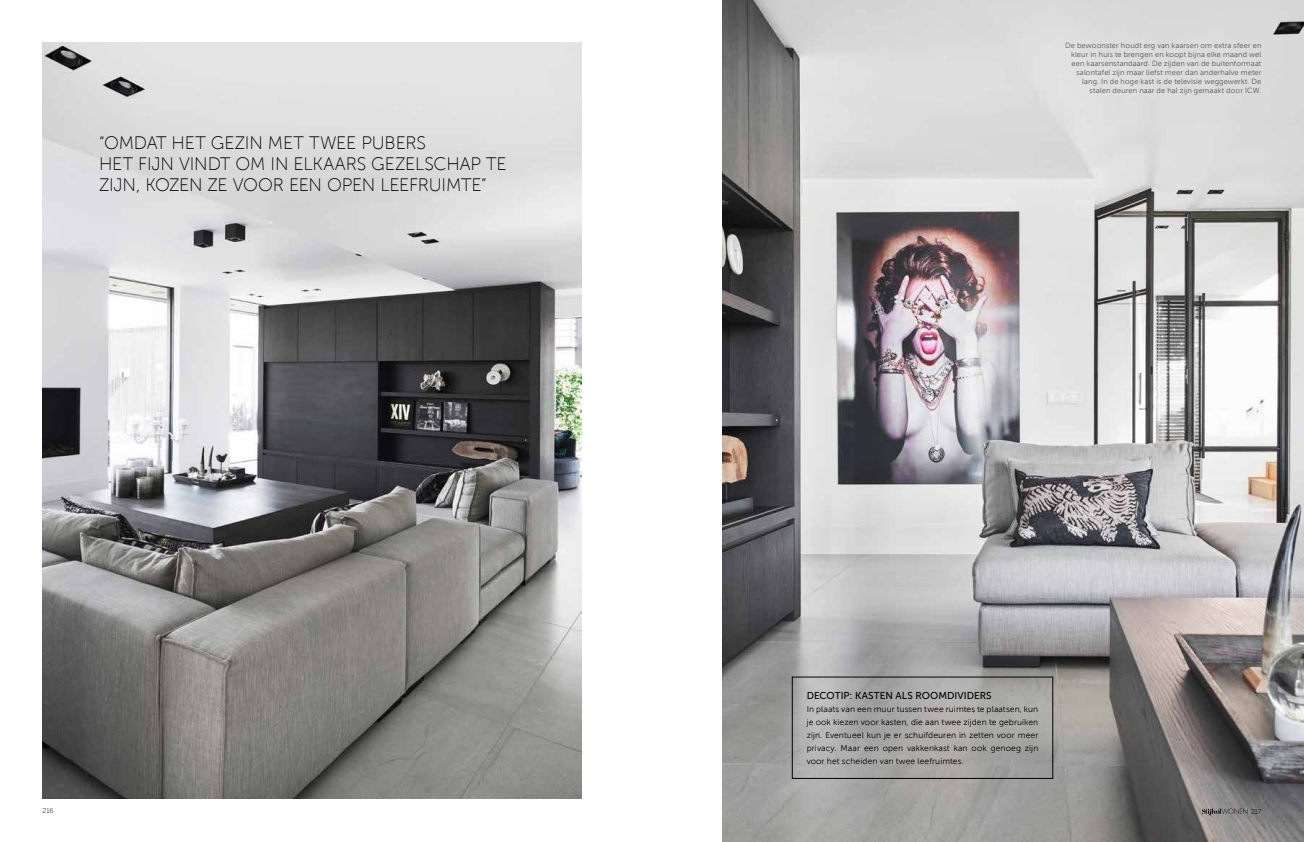
<style>
.page{position:relative;width:1304px;height:842px;background:#fff}
.page>*{position:absolute;margin:0;border:0;box-sizing:border-box;transform-origin:0 0}
.t1{font:18px/21px "Museo Sans 100";letter-spacing:-.01em;color:#000}
.t2{font:10px "Museo Sans 500";letter-spacing:.005em;color:#000}
.t3{font:8.5px/13px "Museo Sans 300";letter-spacing:.01em;color:#000;text-align:justify}
.t4{font:7.5px/9px "Museo Sans 300";letter-spacing:.015em;color:#565656;text-align:right}
.t5{font:7px "Museo Sans 100";letter-spacing:-.01em;color:#000}
</style>
<div class="page">
<img style="left:723px;top:0;width:581px;height:842px">
<img style="left:43px;top:43px;width:538px;height:756px">
<div style="left:792px;top:677px;width:261px;height:102px;border:1px solid #000"></div>
<svg style="left:1202px;top:808px;width:45px;height:7px"></svg>
<h1 class="t1" style="left:99px;top:133px;width:409px">“OMDAT HET GEZIN MET TWEE PUBERS<br>HET FIJN VINDT OM IN ELKAARS GEZELSCHAP TE<br>ZIJN, KOZEN ZE VOOR EEN OPEN LEEFRUIMTE”</h1>
<p class="t4" style="left:1065px;top:41px;width:198px">De bewoonster houdt erg van kaarsen om extra sfeer en kleur in huis te brengen en koopt bijna elke maand wel een kaarsenstandaard. De zijden van de buitenformaat salontafel zijn maar liefst meer dan anderhalve meter lang. In de hoge kast is de televisie weggewerkt. De stalen deuren naar de hal zijn gemaakt door ICW.</p>
<h2 class="t2" style="left:807px;top:690px;width:186px">DECOTIP: KASTEN ALS ROOMDIVIDERS</h2>
<p class="t3" style="left:807px;top:703px;width:233px">In plaats van een muur tussen twee ruimtes te plaatsen, kun je ook kiezen voor kasten, die aan twee zijden te gebruiken zijn. Eventueel kun je er schuifdeuren in zetten voor meer privacy. Maar een open vakkenkast kan ook genoeg zijn voor het scheiden van twee leefruimtes.</p>
<p class="t5" style="left:43px;top:807px;width:12px">216</p>
<p class="t5" style="left:1251px;top:808px;width:12px">217</p>
</div>
